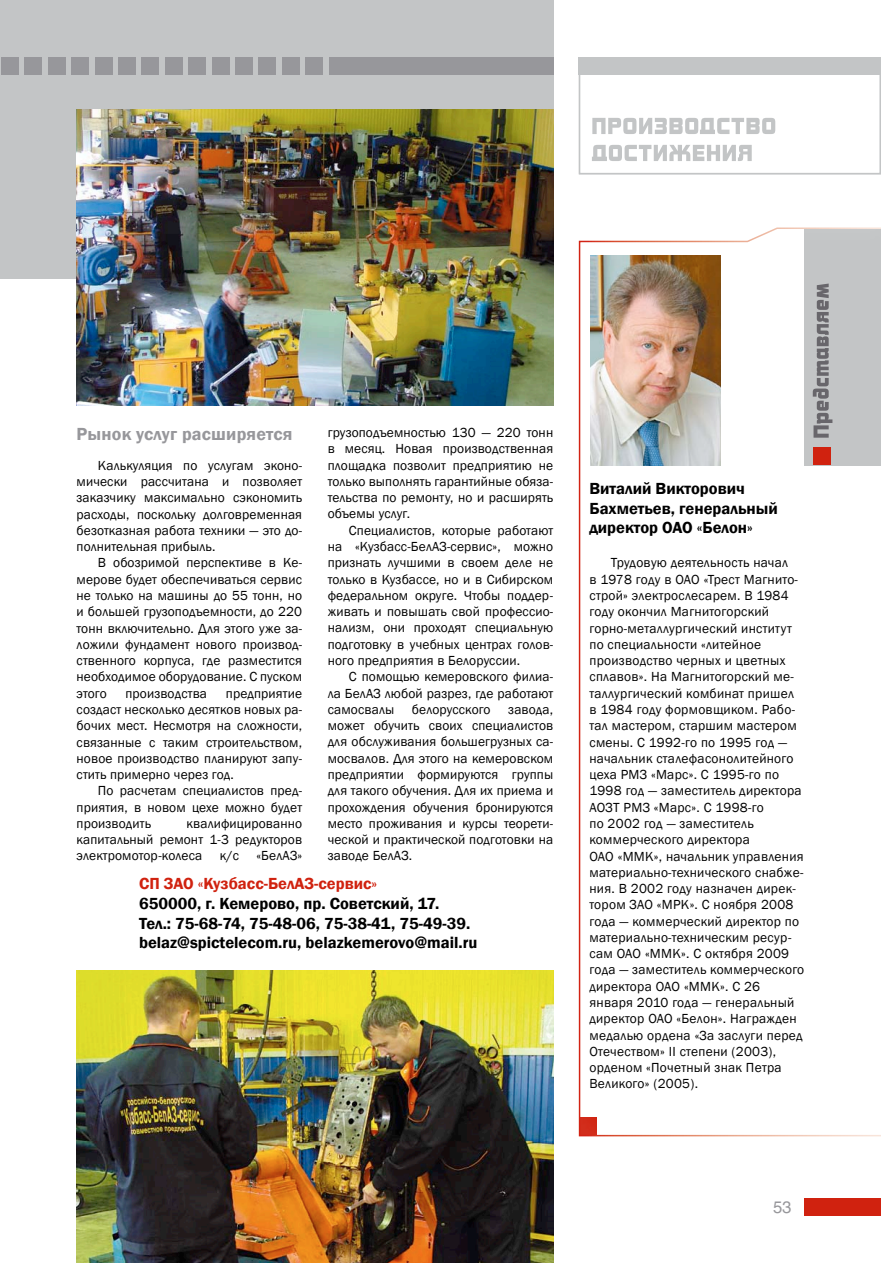
<style>
.page{position:relative;width:881px;height:1263px;background:#fff}
.page>*{position:absolute;margin:0;border:0;box-sizing:border-box;transform-origin:0 0}
.t1{font:600 18px "Franklin Gothic";letter-spacing:.01em;color:#97979b}
.t2{font:600 16.5px/19.8px "Franklin Gothic";color:#000}
.t3{font:600 16.5px "Franklin Gothic";color:#d0220f}
.t4{font:16.5px "Helios";color:#97979b}
.t5{font:13.5px/16.4px "Franklin Gothic";letter-spacing:.02em;color:#000;text-align:justify}
</style>
<div class="page">
<div style="left:0;top:0;width:553px;height:278px;background:#c3c5c6"></div>
<svg style="left:578px;top:227px;width:302px;height:910px"></svg>
<img style="left:590px;top:256px;width:130px;height:209px">
<div style="left:578px;top:57px;width:302px;height:117px;border:2px solid #c3c5c6"></div>
<div style="left:329px;top:58px;width:224px;height:17px;background:#97979b"></div>
<div style="left:1px;top:58px;width:17px;height:17px;background:#97979b"></div>
<div style="left:578px;top:58px;width:302px;height:17px;background:#c3c5c6"></div>
<svg style="left:592px;top:145px;width:159px;height:16px"></svg>
<svg style="left:592px;top:118px;width:183px;height:16px"></svg>
<div style="left:804px;top:1198px;width:76px;height:17px;background:#d0220f"></div>
<div style="left:25px;top:58px;width:17px;height:17px;background:#97979b"></div>
<div style="left:48px;top:58px;width:17px;height:17px;background:#97979b"></div>
<div style="left:72px;top:58px;width:17px;height:17px;background:#97979b"></div>
<div style="left:95px;top:58px;width:17px;height:17px;background:#97979b"></div>
<div style="left:118px;top:58px;width:17px;height:17px;background:#97979b"></div>
<div style="left:142px;top:58px;width:17px;height:17px;background:#97979b"></div>
<div style="left:165px;top:58px;width:17px;height:17px;background:#97979b"></div>
<div style="left:188px;top:58px;width:17px;height:17px;background:#97979b"></div>
<div style="left:212px;top:58px;width:17px;height:17px;background:#97979b"></div>
<div style="left:235px;top:58px;width:17px;height:17px;background:#97979b"></div>
<div style="left:259px;top:58px;width:17px;height:17px;background:#97979b"></div>
<div style="left:282px;top:58px;width:17px;height:17px;background:#97979b"></div>
<div style="left:305px;top:58px;width:17px;height:17px;background:#97979b"></div>
<img style="left:77px;top:970px;width:476px;height:293px">
<img style="left:77px;top:109px;width:476px;height:296px">
<p class="t5" style="left:327px;top:425px;width:227px">грузоподъемностью 130 — 220 тонн в месяц. Новая производственная площадка позволит предприятию не только выполнять гарантийные обяза&shy;тельства по ремонту, но и расширять объемы услуг.</p>
<p class="t5" style="left:327px;top:522px;width:227px;text-indent:21px">Специалистов, которые работают на «Кузбасс-БелАЗ-сервис», можно признать лучшими в своем деле не только в Кузбассе, но и в Сибирском федеральном округе. Чтобы поддер&shy;живать и повышать свой профессио&shy;нализм, они проходят специальную подготовку в учебных центрах голов&shy;ного предприятия в Белоруссии.</p>
<p class="t5" style="left:327px;top:669px;width:227px;text-indent:21px">С помощью кемеровского филиа&shy;ла БелАЗ любой разрез, где работают самосвалы</p>
<h1 class="t1" style="left:77px;top:423px;width:217px">Рынок услуг расширяется</h1>
<p class="t5" style="left:77px;top:457px;width:227px;text-indent:21px">Калькуляция по услугам эконо&shy;мически рассчитана и позволяет заказчику максимально сэкономить расходы, поскольку долговременная безотказная работа техники — это до&shy;полнительная прибыль.</p>
<p class="t5" style="left:77px;top:555px;width:227px;text-indent:21px">В обозримой перспективе в Ке&shy;мерове будет обеспечиваться сервис не только на машины до 55 тонн, но и большей грузоподъемности, до 220 тонн включительно. Для этого уже за&shy;ложили фундамент нового производ&shy;ственного корпуса, где разместится необходимое оборудование. С пуском этого</p>
<p class="t5" style="left:77px;top:685px;width:227px;text-indent:149px">предприятие создаст несколько десятков новых ра&shy;бочих мест. Несмотря на сложности, связанные с таким строительством, новое производство планируют запу&shy;стить примерно через год.</p>
<p class="t5" style="left:77px;top:783px;width:227px;text-indent:21px">По расчетам специалистов пред&shy;приятия, в новом цехе можно будет производить</p>
<p class="t5" style="left:125px;top:685px;width:83px">производства</p>
<p class="t5" style="left:412px;top:701px;width:80px">белорусского</p>
<p class="t5" style="left:327px;top:701px;width:227px;text-indent:180px">завода, может обучить своих специалистов для обслуживания большегрузных са&shy;мосвалов. Для этого на кемеровском предприятии формируются группы для такого обучения. Для их приема и прохождения обучения бронируются место проживания и курсы теорети&shy;ческой и практической подготовки на заводе БелАЗ.</p>
<p class="t3" style="left:139px;top:873px;width:239px">СП ЗАО «Кузбасс-БелАЗ-сервис»</p>
<p class="t2" style="left:139px;top:893px;width:340px">650000, г. Кемерово, пр. Советский, 17.<br>Тел.: 75-68-74, 75-48-06, 75-38-41, 75-49-39. belaz@spictelecom.ru, belazkemerovo@mail.ru</p>
<p class="t5" style="left:77px;top:815px;width:227px;text-indent:110px">квалифицированно капитальный ремонт 1-3 редукторов электромотор-колеса</p>
<p class="t5" style="left:220px;top:848px;width:21px">к/с</p>
<p class="t5" style="left:256px;top:848px;width:47px">«БелАЗ»</p>
<p class="t2" style="left:589px;top:479px;width:190px">Виталий Викторович<br>Бахметьев, генеральный директор ОАО «Белон»</p>
<p class="t5" style="left:589px;top:555px;width:216px;text-align:left;text-indent:21px">Трудовую деятельность начал<br>в 1978 году в ОАО «Трест Магнито&shy;строй» электрослесарем. В 1984 году окончил Магнитогорский горно-металлургический институт по специальности «литейное производство черных и цветных сплавов». На Магнитогорский ме&shy;таллургический комбинат пришел в 1984 году формовщиком. Рабо&shy;тал мастером, старшим мастером смены. С 1992-го по 1995 год — начальник сталефасонолитейного цеха РМЗ «Марс». С 1995-го по<br>1998 год — заместитель директора<br>АОЗТ РМЗ «Марс». С 1998-го<br>по 2002 год — заместитель коммерческого директора<br>ОАО «ММК», начальник управления материально-технического снабже&shy;ния. В 2002 году назначен дирек&shy;тором ЗАО «МРК». С ноября 2008 года — коммерческий директор по материально-техническим ресур&shy;сам ОАО «ММК». С октября 2009 года — заместитель коммерческого директора ОАО «ММК». С 26 января 2010 года — генеральный директор ОАО «Белон». Награжден медалью ордена «За заслуги перед<br>Отечеством» II степени (2003), орденом «Почетный знак Петра<br>Великого» (2005).</p>
<p class="t4" style="left:772px;top:1197px;width:20px">53</p>
</div>
